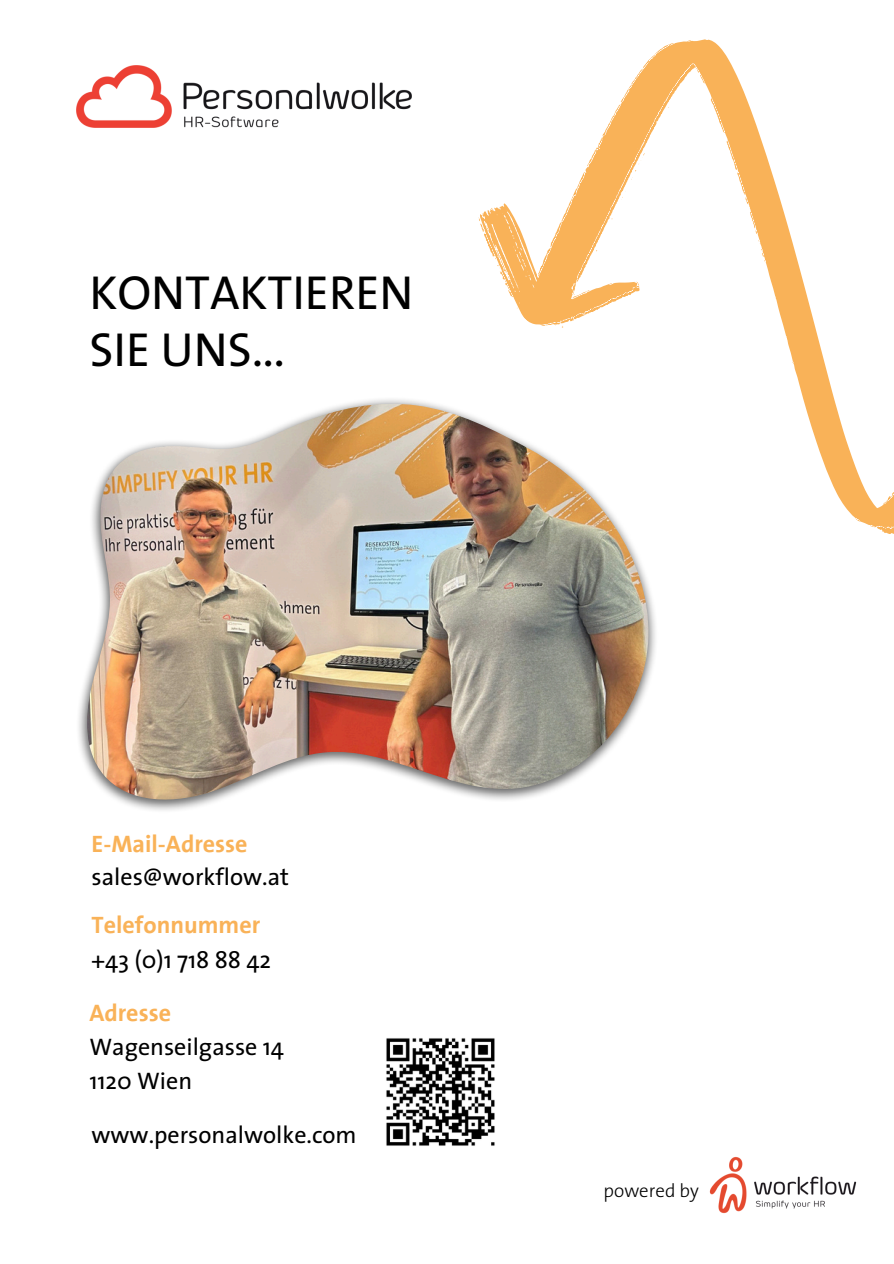
<style>
.page{position:relative;width:894px;height:1264px;background:#fff}
.page>*{position:absolute;margin:0;border:0;box-sizing:border-box;transform-origin:0 0}
.t1{font:48px/57.3px "The Sans";color:#000}
.t2{font:24px/34.8px "The Sans";color:#000}
.t3{font:700 24px "The Sans";color:#f9b258}
.t4{font:300 18.9px "The Sans";color:#000}
</style>
<div class="page">
<svg style="left:478px;top:39px;width:415px;height:495px"></svg>
<img style="left:386px;top:1038px;width:109px;height:108px">
<img style="left:78px;top:397px;width:580px;height:414px">
<img style="left:87px;top:403px;width:561px;height:397px">
<img style="left:76px;top:65px;width:335px;height:62px">
<img style="left:709px;top:1156px;width:148px;height:58px">
<p class="t1" style="left:89px;top:262px;width:325px">KONTAKTIEREN<br>SIE UNS...</p>
<p class="t3" style="left:92px;top:834px;width:157px">E-Mail-Adresse</p>
<p class="t2" style="left:92px;top:858px;width:199px">sales@workflow.at</p>
<p class="t3" style="left:92px;top:915px;width:170px">Telefonnummer</p>
<h1 class="t2" style="left:92px;top:942px;width:181px">+43 (0)1 718 88 42</h1>
<h3 class="t3" style="left:89px;top:1003px;width:83px">Adresse</h3>
<h2 class="t2" style="left:89px;top:1028px;width:196px">Wagenseilgasse 14<br>1120 Wien</h2>
<h3 class="t2" style="left:92px;top:1116px;width:266px">www.personalwolke.com</h3>
<h3 class="t4" style="left:603px;top:1174px;width:97px">powered by</h3>
</div>
